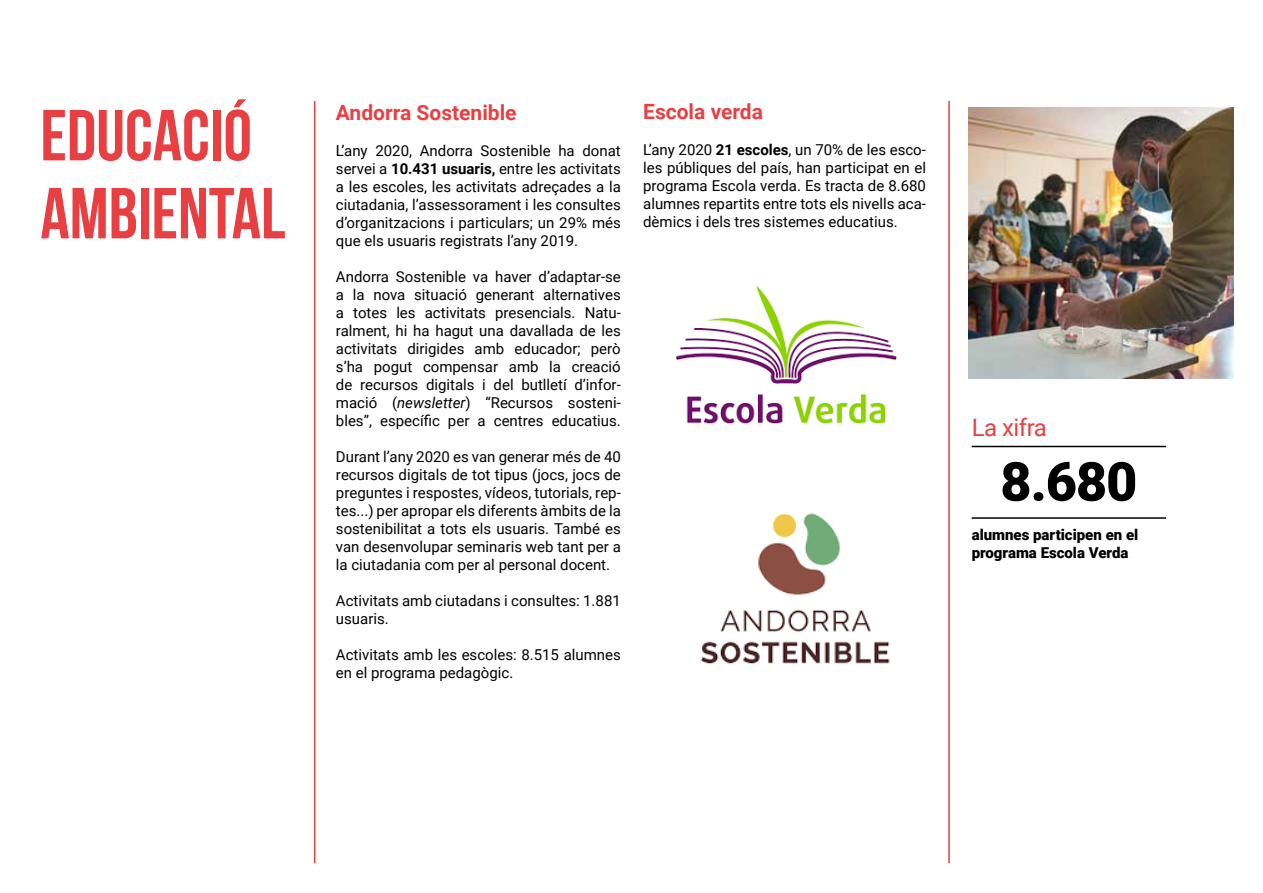
<style>
.page{position:relative;width:1263px;height:893px;background:#fff}
.page>*{position:absolute;margin:0;border:0;box-sizing:border-box;transform-origin:0 0}
.t1{font:72px/78px "Bebas Neue";color:#e83f42}
.t2{font:900 54px "Roboto";color:#000}
.t3{font:24px "Roboto";letter-spacing:-.02em;color:#e83f42}
.t4{font:700 21px "Roboto";color:#e83f42}
.t5{font:15px/18px "Roboto";color:#010202;text-align:justify}
.t6{font:15px/18px "Roboto";color:#000;text-align:justify}
.t7{font:900 15px/18px "Roboto";color:#000}
.s1{font-weight:700}
.s2{font-style:italic}
</style>
<div class="page">
<hr style="left:314px;top:101px;width:1px;height:762px;background:#e83f42">
<hr style="left:948px;top:101px;width:2px;height:762px;background:#e83f42">
<img style="left:700px;top:513px;width:190px;height:151px">
<img style="left:969px;top:108px;width:265px;height:270px">
<hr style="left:972px;top:446px;width:194px;height:1px;background:#000">
<hr style="left:972px;top:517px;width:194px;height:2px;background:#000">
<img style="left:675px;top:286px;width:222px;height:138px">
<h1 class="t1" style="left:40px;top:96px;width:247px">EDUCACIÓ<br>AMBIENTAL</h1>
<h3 class="t4" style="left:336px;top:98px;width:182px">Andorra Sostenible</h3>
<p class="t5" style="left:336px;top:141px;width:286px">L’any 2020, Andorra Sostenible ha donat servei a <span class="s1">10.431 usuaris,</span> entre les activitats a les escoles, les activitats adreçades a la ciutadania, l’assessorament i les consultes d’organitzacions i particulars; un 29% més que els usuaris registrats l’any 2019.</p>
<p class="t5" style="left:336px;top:267px;width:286px">Andorra Sostenible va haver d’adaptar-se a la nova situació generant alternatives a totes les activitats presencials. Natu&shy;ralment, hi ha hagut una davallada de les activitats dirigides amb educador; però s’ha pogut compensar amb la creació de recursos digitals i del butlletí d’infor&shy;mació (<span class="s2">newsletter</span>) “Recursos sosteni&shy;bles”, específic per a centres educatius.</p>
<p class="t5" style="left:336px;top:447px;width:286px">Durant l’any 2020 es van generar més de 40 recursos digitals de tot tipus (jocs, jocs de preguntes i respostes, vídeos, tutorials, rep&shy;tes...) per apropar els diferents àmbits de la sostenibilitat a tots els usuaris. També es van desenvolupar seminaris web tant per a la ciutadania com per al personal docent.</p>
<p class="t5" style="left:336px;top:591px;width:286px">Activitats amb ciutadans i consultes: 1.881 usuaris.</p>
<p class="t5" style="left:336px;top:645px;width:286px">Activitats amb les escoles: 8.515 alumnes en el programa pedagògic.</p>
<h3 class="t4" style="left:643px;top:96px;width:121px">Escola verda</h3>
<p class="t6" style="left:643px;top:140px;width:284px">L’any 2020 <span class="s1">21 escoles</span>, un 70% de les esco&shy;les públiques del país, han participat en el programa Escola verda. Es tracta de 8.680 alumnes repartits entre tots els nivells aca&shy;dèmics i dels tres sistemes educatius.</p>
<h3 class="t3" style="left:972px;top:411px;width:77px">La xifra</h3>
<h2 class="t2" style="left:1000px;top:444px;width:139px">8.680</h2>
<p class="t7" style="left:972px;top:525px;width:168px">alumnes participen en el programa Escola Verda</p>
</div>
